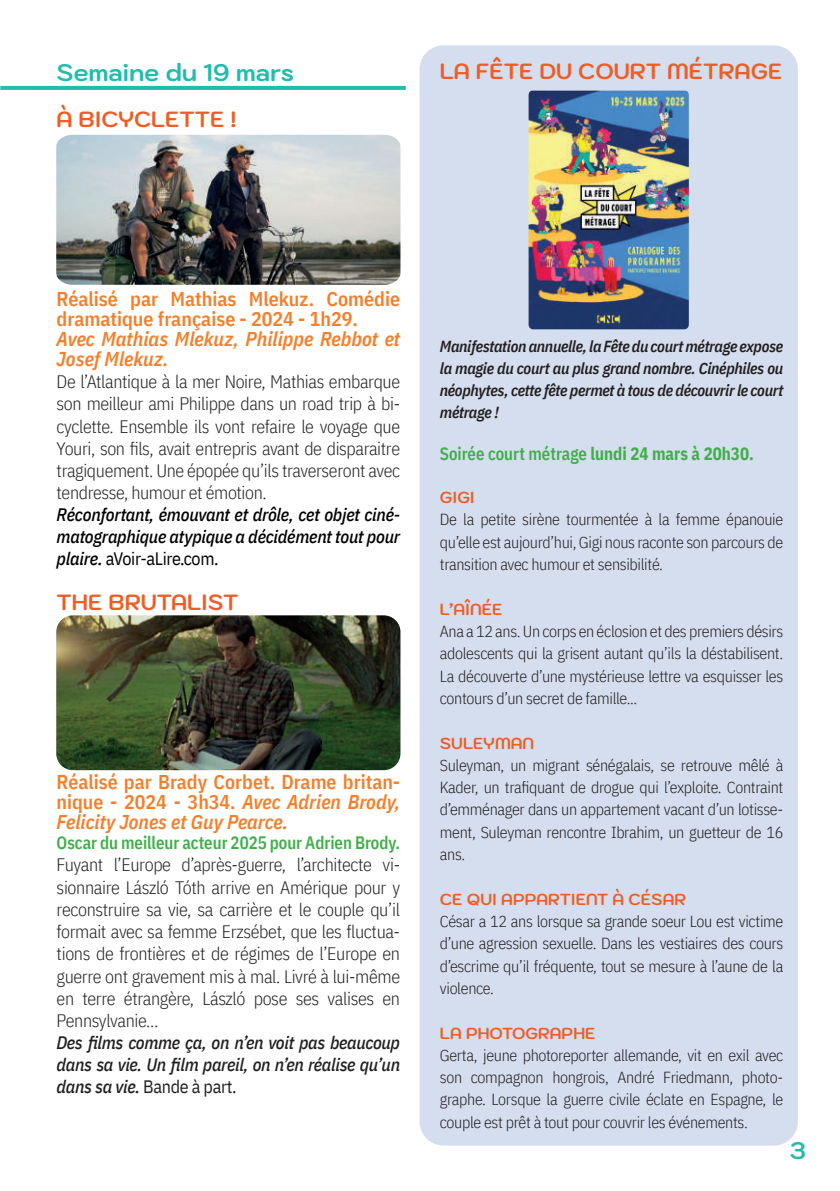
<style>
.page{position:relative;width:840px;height:1191px;background:#fff}
.page>*{position:absolute;margin:0;border:0;box-sizing:border-box;transform-origin:0 0}
.t1{font:700 24px "Kodchasan";letter-spacing:.01em;color:#22bcac}
.t2{font:700 22px "Kodchasan";color:#f05c23}
.t3{font:600 20px/20px "IBM Plex Sans Cond";color:#f47f2a}
.t4{font:italic 600 20px/20px "IBM Plex Sans Cond";color:#f47f2a}
.t5{font:300 18px/22.2px "IBM Plex Sans Cond";letter-spacing:-.02em;color:#231f20;text-align:justify}
.t6{font:italic 500 18px/22px "IBM Plex Sans Cond";letter-spacing:-.015em;color:#000;text-align:justify}
.t7{font:italic 500 18px/22px "IBM Plex Sans Cond";letter-spacing:-.02em;color:#231f20;text-align:justify}
.t8{font:600 18px "IBM Plex Sans Cond";color:#40ae49;scale:.93 1}
.t9{font:300 16px/22.2px "IBM Plex Sans Cond";letter-spacing:-.02em;color:#231f20;text-align:justify}
.t10{font:italic 600 16px/22.2px "IBM Plex Sans Cond";letter-spacing:-.02em;color:#231f20;text-align:justify}
.t11{font:700 16px "Kodchasan";color:#f05c23}
.s1{font-weight:400;font-style:normal}
.s2{font-style:italic}
.s3{font-weight:700}
</style>
<div class="page">
<div style="left:419px;top:45px;width:378px;height:1100px;background:#d4deee;border-radius:24px"></div>
<img style="left:56px;top:135px;width:344px;height:150px">
<svg style="left:0;top:86px;width:405px;height:4px;background:#26bdad"></svg>
<img style="left:56px;top:615px;width:344px;height:155px">
<img style="left:528px;top:90px;width:160px;height:239px">
<h1 class="t1" style="left:57px;top:59px;width:239px">Semaine du 19 mars</h1>
<h2 class="t2" style="left:57px;top:106px;width:181px">À BICYCLETTE !</h2>
<h2 class="t2" style="left:439px;top:59px;width:344px">LA FÊTE DU COURT MÉTRAGE</h2>
<p class="t3" style="left:57px;top:287px;width:345px">Réalisé par Mathias Mlekuz. Comédie dramatique française - 2024 - 1h29.</p>
<p class="t4" style="left:57px;top:327px;width:345px">Avec Mathias Mlekuz, Philippe Rebbot et<br>Josef Mlekuz.</p>
<p class="t5" style="left:57px;top:369px;width:345px">De l’Atlantique à la mer Noire, Mathias embarque son meilleur ami Philippe dans un road trip à bi&shy;cyclette. Ensemble ils vont refaire le voyage que Youri, son fils, avait entrepris avant de disparaitre tragiquement. Une épopée qu’ils traverseront avec tendresse, humour et émotion.</p>
<p class="t6" style="left:57px;top:502px;width:345px">Réconfortant, émouvant et drôle, cet objet ciné&shy;matographique atypique a décidément tout pour plaire. <span class="s1">aVoir-aLire.com.</span></p>
<h2 class="t2" style="left:57px;top:589px;width:183px">THE BRUTALIST</h2>
<p class="t3" style="left:57px;top:770px;width:345px;text-align:justify">Réalisé par Brady Corbet. Drame britan&shy;nique - 2024 - 3h34. <span class="s2">Avec Adrien Brody, Felicity Jones et Guy Pearce.</span></p>
<p class="t8" style="left:57px;top:828px;width:370px">Oscar du meilleur acteur 2025 pour Adrien Brody.</p>
<p class="t5" style="left:57px;top:852px;width:345px">Fuyant l’Europe d’après-guerre, l’architecte vi&shy;sionnaire László Tóth arrive en Amérique pour y reconstruire sa vie, sa carrière et le couple qu’il formait avec sa femme Erzsébet, que les fluctua&shy;tions de frontières et de régimes de l’Europe en guerre ont gravement mis à mal. Livré à lui-même en terre étrangère, László pose ses valises en Pennsylvanie...</p>
<p class="t7" style="left:57px;top:1030px;width:345px">Des films comme ça, on n’en voit pas beaucoup dans sa vie. Un film pareil, on n’en réalise qu’un dans sa vie. <span class="s1">Bande à part.</span></p>
<p class="t10" style="left:439px;top:333px;width:345px">Manifestation annuelle, la Fête du court métrage expose la magie du court au plus grand nombre. Cinéphiles ou néophytes, cette fête permet à tous de découvrir le court métrage !</p>
<p class="t8" style="left:439px;top:440px;width:339px">Soirée court métrage <span class="s3">lundi 24 mars à 20h30.</span></p>
<p class="t11" style="left:439px;top:488px;width:36px">GIGI</p>
<p class="t9" style="left:439px;top:507px;width:345px">De la petite sirène tourmentée à la femme épanouie qu’elle est aujourd’hui, Gigi nous raconte son parcours de transition avec humour et sensibilité.</p>
<p class="t11" style="left:439px;top:600px;width:64px">L’AÎNÉE</p>
<p class="t9" style="left:439px;top:619px;width:345px">Ana a 12 ans. Un corps en éclosion et des premiers désirs adolescents qui la grisent autant qu’ils la déstabilisent.<br>La découverte d’une mystérieuse lettre va esquisser les contours d’un secret de famille...</p>
<p class="t11" style="left:439px;top:734px;width:96px">SULEYMAN</p>
<p class="t9" style="left:439px;top:753px;width:345px">Suleyman, un migrant sénégalais, se retrouve mêlé à Kader, un trafiquant de drogue qui l’exploite. Contraint d’emménager dans un appartement vacant d’un lotisse&shy;ment, Suleyman rencontre Ibrahim, un guetteur de 16 ans.</p>
<p class="t11" style="left:439px;top:890px;width:248px">CE QUI APPARTIENT À CÉSAR</p>
<p class="t9" style="left:439px;top:909px;width:345px">César a 12 ans lorsque sa grande soeur Lou est victime d’une agression sexuelle. Dans les vestiaires des cours d’escrime qu’il fréquente, tout se mesure à l’aune de la violence.</p>
<p class="t11" style="left:439px;top:1024px;width:157px">LA PHOTOGRAPHE</p>
<p class="t9" style="left:439px;top:1042px;width:345px">Gerta, jeune photoreporter allemande, vit en exil avec son compagnon hongrois, André Friedmann, photo&shy;graphe. Lorsque la guerre civile éclate en Espagne, le couple est prêt à tout pour couvrir les événements.</p>
<h1 class="t1" style="left:789px;top:1136px;width:18px">3</h1>
</div>
